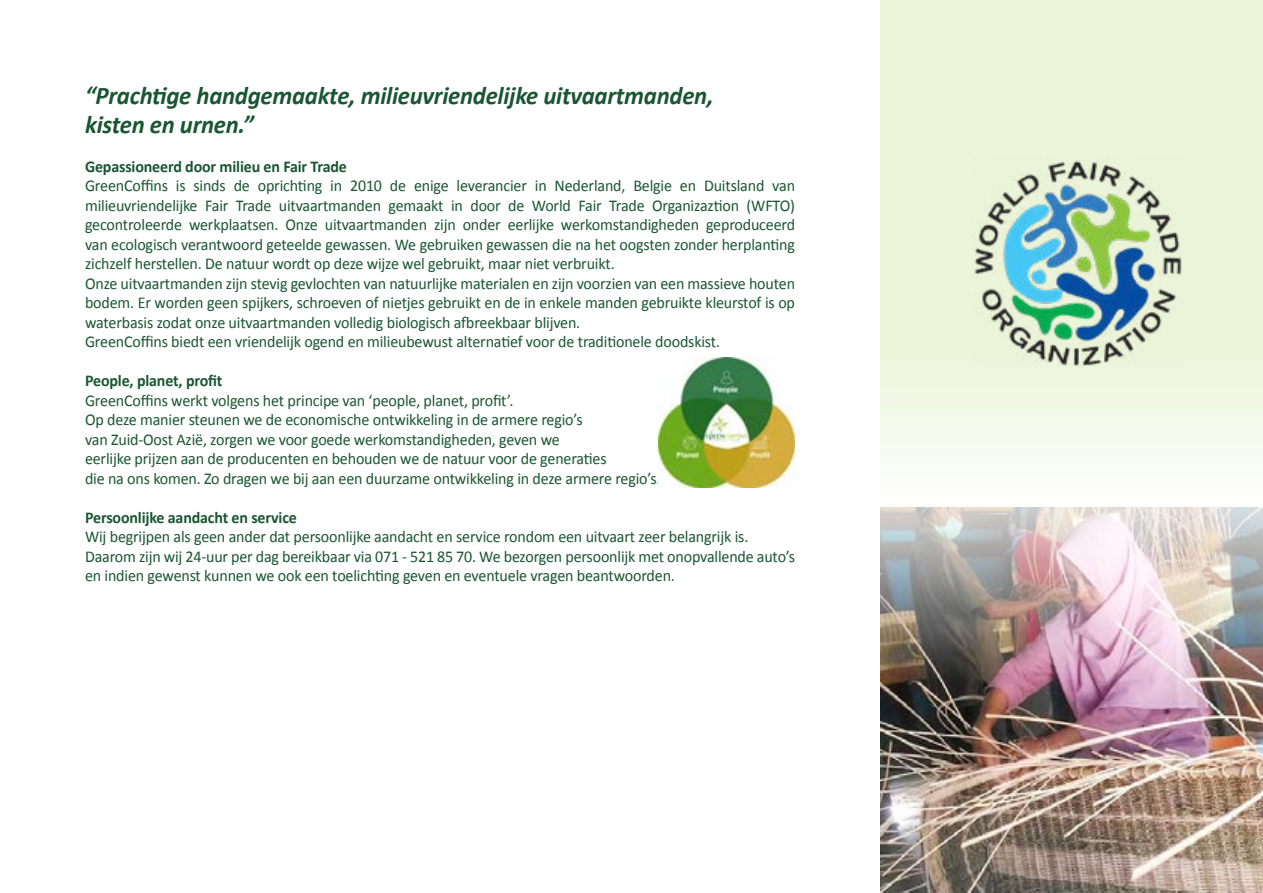
<style>
.page{position:relative;width:1263px;height:893px;background:#fff}
.page>*{position:absolute;margin:0;border:0;box-sizing:border-box;transform-origin:0 0}
.t1{font:italic 700 25.5px/28.5px "Calibri";letter-spacing:-.01em;color:#1a5632}
.t2{font:16.5px/19.5px "Calibri";letter-spacing:-.01em;color:#1a5632}
.t3{font:700 16.5px "Calibri";letter-spacing:-.01em;color:#1a5632}
</style>
<div class="page">
<svg style="left:880px;top:0;width:383px;height:465px;background:#eef6dd"></svg>
<img style="left:659px;top:357px;width:135px;height:131px">
<img style="left:880px;top:507px;width:383px;height:386px">
<img style="left:973px;top:158px;width:210px;height:210px">
<h1 class="t1" style="left:85px;top:80px;width:630px">“Prachtige handgemaakte, milieuvriendelijke uitvaartmanden, kisten en urnen.”</h1>
<p class="t3" style="left:85px;top:156px;width:263px">Gepassioneerd door milieu en Fair Trade</p>
<p class="t2" style="left:85px;top:175px;width:711px">GreenCoffins is sinds de oprichting in 2010 de enige leverancier in Nederland, Belgie en Duitsland van milieuvriendelijke Fair Trade uitvaartmanden gemaakt in door de World Fair Trade Organizaztion (WFTO) gecontroleerde werkplaatsen. Onze uitvaartmanden zijn onder eerlijke werkomstandigheden geproduceerd van ecologisch verantwoord geteelde gewassen. We gebruiken gewassen die na het oogsten zonder herplanting zichzelf herstellen. De natuur wordt op deze wijze wel gebruikt, maar niet verbruikt.<br>Onze uitvaartmanden zijn stevig gevlochten van natuurlijke materialen en zijn voorzien van een massieve houten bodem. Er worden geen spijkers, schroeven of nietjes gebruikt en de in enkele manden gebruikte kleurstof is op waterbasis zodat onze uitvaartmanden volledig biologisch afbreekbaar blijven.<br>GreenCoffins biedt een vriendelijk ogend en milieubewust alternatief voor de traditionele doodskist.</p>
<p class="t3" style="left:85px;top:370px;width:139px">People, planet, profit</p>
<p class="t2" style="left:85px;top:390px;width:577px">GreenCoffins werkt volgens het principe van ‘people, planet, profit’.<br>Op deze manier steunen we de economische ontwikkeling in de armere regio’s<br>van Zuid-Oost Azië, zorgen we voor goede werkomstandigheden, geven we<br>eerlijke prijzen aan de producenten en behouden we de natuur voor de generaties<br>die na ons komen. Zo dragen we bij aan een duurzame ontwikkeling in deze armere regio’s.</p>
<p class="t3" style="left:85px;top:507px;width:213px">Persoonlijke aandacht en service</p>
<p class="t2" style="left:85px;top:526px;width:711px">Wij begrijpen als geen ander dat persoonlijke aandacht en service rondom een uitvaart zeer belangrijk is.<br>Daarom zijn wij 24-uur per dag bereikbaar via 071 - 521 85 70. We bezorgen persoonlijk met onopvallende auto’s en indien gewenst kunnen we ook een toelichting geven en eventuele vragen beantwoorden.</p>
</div>
